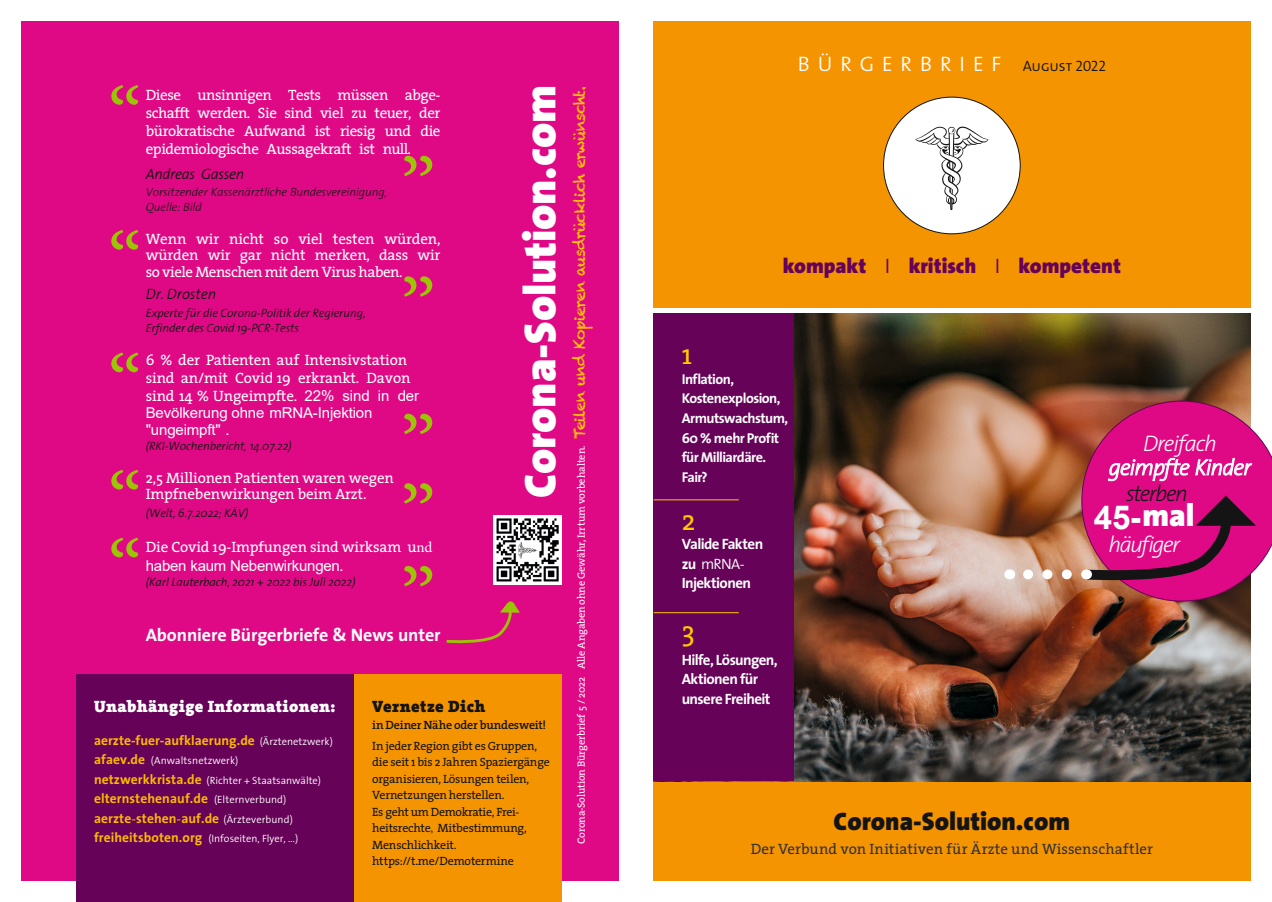
<style>
.page{position:relative;width:1272px;height:902px;background:#fff}
.page>*{position:absolute;margin:0;border:0;box-sizing:border-box;transform-origin:0 0}
.t1{font:900 45px "The Sans";letter-spacing:-.005em;color:#fff}
.t2{font:900 31.5px "The Sans";color:#fff}
.t3{font:28.5px "The Serif";color:#fdc900}
.t4{font:900 25.5px "The Sans";color:#131413}
.t5{font:italic 300 22.5px/23.9px "The Sans";letter-spacing:-.04em;color:#fff;text-align:center}
.t6{font:italic 300 22.5px "The Sans";letter-spacing:-.065em;color:#fff}
.t7{font:italic 300 22.5px "The Sans";letter-spacing:-.07em;color:#131413}
.t8{font:900 21px "The Sans";color:#660258}
.t9{font:21px "The Sans Semi Light Caps";letter-spacing:.38em;color:#fff}
.t10{font:700 18px "The Sans";letter-spacing:-.005em;color:#fff}
.t11{font:900 16.5px "The Serif";letter-spacing:.02em;color:#fff}
.t12{font:900 16.5px "The Serif";letter-spacing:.025em;color:#131413}
.t13{font:15px/18px "The Serif";letter-spacing:-.01em;color:#fff;text-align:justify}
.t14{font:700 15px/19.5px "The Sans";letter-spacing:-.04em;color:#fff}
.t15{font:15px/17.1px "Arial";letter-spacing:-.01em;color:#fff}
.t16{font:15px "The Serif";color:#313130}
.t17{font:italic 300 15px "The Sans";letter-spacing:-.025em;color:#131413}
.t18{font:700 14.25px/19.5px "The Sans";letter-spacing:-.04em;color:#fff}
.t19{font:700 13.5px/19.5px "The Sans";letter-spacing:.005em;color:#fbba00}
.t20{font:12px/16.5px "The Serif";letter-spacing:-.02em;color:#131413}
.t21{font:italic 300 12px/15px "The Sans";letter-spacing:-.01em;color:#131413}
.t22{font:italic 300 12px/15px "The Sans";letter-spacing:-.01em;color:#131413}
.t23{font:600 12px "The Serif";letter-spacing:-.02em;color:#131413}
.t24{font:10.5px "The Serif";letter-spacing:-.015em;color:#fff}
.t25{font:300 10.5px/19.5px "The Sans";color:#fff}
.s1{font-family:"Arial"}
.s2{font-family:"The Serif"}
.s3{font-family:"Minion Pro"}
.s4{font-weight:300;font-size:10.5px;color:#fff}
.s5{font-weight:700;font-size:13.5px;color:#fbba00}
.s6{font-family:"Chalkduster";font-size:15px;color:#fdc900}
.s7{font-size:15px;color:#131413}
.s8{font-weight:300}
.s9{font-family:"Arial";font-weight:700;font-size:33px}
.s10{font-size:33px}
</style>
<div class="page">
<div style="left:653px;top:314px;width:597px;height:566px;background:#f59401"></div>
<img style="left:793px;top:314px;width:457px;height:467px">
<div style="left:653px;top:21px;width:597px;height:287px;background:#f59401"></div>
<div style="left:883px;top:97px;width:137px;height:137px;background:#fff;border-radius:50%"></div>
<div style="left:21px;top:21px;width:598px;height:859px;background:#e00985"></div>
<svg style="left:915px;top:126px;width:73px;height:84px"></svg>
<div style="left:77px;top:674px;width:277px;height:227px;background:#660258"></div>
<div style="left:653px;top:314px;width:140px;height:467px;background:#660258"></div>
<div style="left:354px;top:674px;width:208px;height:227px;background:#f59401"></div>
<svg style="left:446px;top:601px;width:74px;height:43px"></svg>
<svg style="left:1018px;top:569px;width:48px;height:10px"></svg>
<svg style="left:1077px;top:400px;width:194px;height:201px;background:#c92177"></svg>
<hr style="left:653px;top:499px;width:85px;height:1px;background:#fdc900">
<hr style="left:653px;top:612px;width:85px;height:1px;background:#fdc900">
<svg style="left:111px;top:85px;width:27px;height:20px"></svg>
<svg style="left:111px;top:230px;width:27px;height:19px"></svg>
<svg style="left:111px;top:352px;width:27px;height:20px"></svg>
<svg style="left:111px;top:469px;width:27px;height:20px"></svg>
<svg style="left:111px;top:537px;width:27px;height:20px"></svg>
<svg style="left:404px;top:156px;width:28px;height:20px"></svg>
<svg style="left:404px;top:276px;width:28px;height:20px"></svg>
<svg style="left:404px;top:413px;width:28px;height:21px"></svg>
<svg style="left:404px;top:483px;width:28px;height:20px"></svg>
<svg style="left:404px;top:566px;width:28px;height:20px"></svg>
<img style="left:493px;top:515px;width:69px;height:69px">
<p class="t13" style="left:146px;top:85px;width:296px">Diese unsinnigen Tests müssen abge&shy;schafft werden. Sie sind viel zu teuer, der bürokratische Aufwand ist riesig und die epidemiologische Aussagekraft ist null.</p>
<p class="t17" style="left:146px;top:162px;width:100px">Andreas Gassen</p>
<p class="t22" style="left:146px;top:184px;width:243px">Vorsitzender Kassenärztliche Bundesvereinigung,<br>Quelle: Bild</p>
<p class="t13" style="left:146px;top:230px;width:296px;line-height:16.5px">Wenn wir nicht so viel testen würden, würden wir gar nicht merken, dass wir so viele Menschen mit dem Virus haben.</p>
<p class="t17" style="left:146px;top:282px;width:72px">Dr. Drosten</p>
<p class="t21" style="left:146px;top:305px;width:221px">Experte für die Corona-Politik der Regierung,<br>Erfinder des Covid 19-PCR-Tests</p>
<p class="t13" style="left:146px;top:351px;width:275px;line-height:17.5px;text-align:left">6 % der Patienten auf Intensivstation sind an/mit Covi<span class="s1">d</span> 19 erkrankt. Davon sind 14 % Ungeimpfte. <span class="s1">22% sind in der</span></p>
<p class="t15" style="left:146px;top:403px;width:228px">Bevölkerung ohne mRNA-Injektion "ungeimpft" <span class="s2">.</span></p>
<p class="t21" style="left:146px;top:438px;width:147px">(RKI-Wochenbericht, 14.07.22)</p>
<p class="t13" style="left:146px;top:469px;width:250px;line-height:16.5px">2,5 Millionen Patienten waren wegen<br>Impfnebenwirkungen beim Arzt.</p>
<p class="t21" style="left:146px;top:505px;width:104px">(Welt, 6.7.2022; KÄV)</p>
<p class="t13" style="left:146px;top:537px;width:288px">Die Covid 19-Impfungen sind wirksam u<span class="s3">nd</span></p>
<p class="t15" style="left:146px;top:556px;width:199px">haben kaum Nebenwirkungen<span class="s2">.</span></p>
<p class="t21" style="left:146px;top:574px;width:211px">(Karl Lauterbach, 2021 + 2022 bis Juli 2022)</p>
<p class="t10" style="left:146px;top:619px;width:296px">Abonniere Bürgerbriefe &amp; News unter</p>
<h1 class="t1" style="left:502px;top:498px;width:414px;rotate:-90deg">Corona-Solution.com</h1>
<p class="t11" style="left:94px;top:692px;width:243px">Unabhängige Informationen:</p>
<p class="t19" style="left:94px;top:730px;width:240px">aerzte-fuer-aufklaerung.de <span class="s4">(Ärztenetzwerk)</span></p>
<p class="t25" style="left:94px;top:750px;width:228px"><span class="s5">afaev.de</span> (Anwaltsnetzwerk) <span class="s5">netzwerkkrista.de</span> (Richter + Staatsanwälte)</p>
<p class="t19" style="left:94px;top:788px;width:200px">elternstehenauf.de <span class="s4">(Elternverbund) </span>aerzte<span class="s3">-</span>stehen<span class="s3">-</span>auf.de <span class="s4">(Ärzteverbund)</span></p>
<p class="t25" style="left:94px;top:828px;width:206px"><span class="s5">freiheitsboten.org</span> (Infoseiten, Flyer, ...)</p>
<p class="t12" style="left:372px;top:692px;width:115px">Vernetze Dich</p>
<p class="t23" style="left:372px;top:714px;width:175px">in Deiner Nähe oder bundesweit!</p>
<p class="t20" style="left:372px;top:736px;width:179px">In jeder Region gibt es Gruppen, die seit 1 bis 2 Jahren Spaziergänge organisieren, Lösungen teilen,<br>Vernetzungen herstellen.<br>Es geht um Demokratie, Frei&shy;heitsrechte<span class="s3">,</span> Mitbestimmung,<br>Menschlichkeit. https://t.me/Demotermine</p>
<p class="t24" style="left:572px;top:843px;width:759px;rotate:-90deg">Corona-Solution Bürgerbrief 5 / 2022 Alle Angaben ohne Gewähr, Irrtum vorbehalten. <span class="s6">Teilen und Kopieren ausdrücklich erwünscht.</span></p>
<h3 class="t9" style="left:797px;top:46px;width:309px">BÜRGERBRIEF <span class="s7">August 2022</span></h3>
<h3 class="t8" style="left:782px;top:248px;width:340px">kompakt <span class="s8">I</span> kritisch <span class="s8">I</span> kompetent</h3>
<h3 class="t3" style="left:681px;top:331px;width:12px">1</h3>
<p class="t18" style="left:681px;top:369px;width:108px">Inflation,<br>Kostenexplosion,<br>Armutswachstum,<br>60 % mehr Profit für Milliardäre.<br>Fair?</p>
<h3 class="t3" style="left:681px;top:496px;width:15px">2</h3>
<p class="t14" style="left:681px;top:534px;width:83px">Valide Fakten zu <span class="s8">mRNA-<br></span>Injektionen</p>
<h3 class="t3" style="left:681px;top:607px;width:15px">3</h3>
<p class="t14" style="left:681px;top:649px;width:97px">Hilfe, Lösungen,<br>Aktionen für unsere Freiheit</p>
<h3 class="t5" style="left:1108px;top:430px;width:144px">Dreifach geimpfte Kinder</h3>
<h3 class="t7" style="left:1126px;top:474px;width:63px">sterben</h3>
<h2 class="t2" style="left:1093px;top:489px;width:102px"><span class="s9">45</span><span class="s10">-</span>mal</h2>
<h3 class="t6" style="left:1108px;top:525px;width:73px">häufiger</h3>
<h3 class="t4" style="left:833px;top:799px;width:238px">Corona-Solution.com</h3>
<p class="t16" style="left:750px;top:836px;width:403px">Der Verbund von Initiativen für Ärzte und Wissenschaftler</p>
</div>
